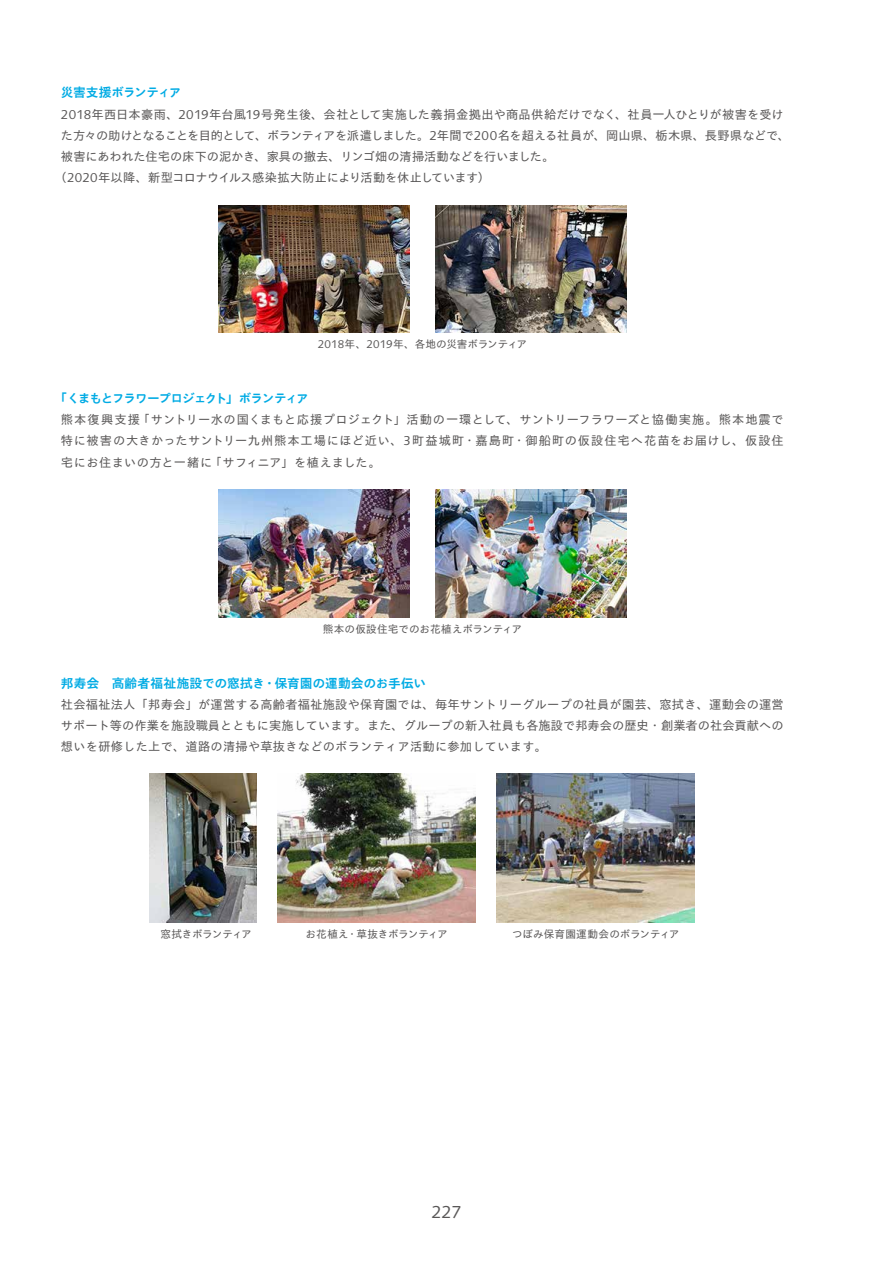
<style>
.page{position:relative;width:893px;height:1263px;background:#fff}
.page>*{position:absolute;margin:0;border:0;box-sizing:border-box;transform-origin:0 0}
.t1{font:16.5px "Suntory Gothic";color:#595757}
.t2{font:700 12.75px "Suntory Gothic";color:#00abe4}
.t3{font:700 12.75px "Suntory Gothic";letter-spacing:-.105em;color:#00abe4}
.t4{font:700 12.75px "Suntory Gothic";letter-spacing:-.035em;color:#00abe4}
.t5{font:12.15px/21.3px "Suntory Gothic";letter-spacing:.01em;color:#595757;text-align:justify}
.t6{font:12.15px "Suntory Gothic";letter-spacing:-.02em;color:#595757}
.t7{font:10.65px "Suntory Gothic";letter-spacing:-.015em;color:#595757}
.t8{font:10.65px "Suntory Gothic";letter-spacing:-.04em;color:#595757}
</style>
<div class="page">
<img style="left:218px;top:205px;width:192px;height:128px">
<img style="left:435px;top:205px;width:191px;height:128px">
<img style="left:218px;top:489px;width:192px;height:128px">
<img style="left:435px;top:489px;width:191px;height:128px">
<img style="left:150px;top:774px;width:106px;height:149px">
<img style="left:278px;top:774px;width:198px;height:149px">
<img style="left:497px;top:774px;width:198px;height:148px">
<p class="t4" style="left:61px;top:85px;width:122px">災害支援ボランティア</p>
<p class="t5" style="left:61px;top:104px;width:724px">2018年西日本豪雨、2019年台風19号発生後、会社として実施した義捐金拠出や商品供給だけでなく、社員一人ひとりが被害を受け</p>
<p class="t6" style="left:61px;top:129px;width:730px">た方々の助けとなることを目的として、ボランティアを派遣しました。2年間で200名を超える社員が、岡山県、栃木県、長野県などで、</p>
<p class="t5" style="left:61px;top:147px;width:495px">被害にあわれた住宅の床下の泥かき、家具の撤去、リンゴ畑の清掃活動などを行いました。</p>
<p class="t6" style="left:55px;top:172px;width:436px">（2020年以降、新型コロナウイルス感染拡大防止により活動を休止しています）</p>
<p class="t7" style="left:318px;top:339px;width:211px">2018年、2019年、各地の災害ボランティア</p>
<p class="t3" style="left:55px;top:392px;width:256px">「くまもとフラワープロジェクト」ボランティア</p>
<p class="t5" style="left:61px;top:410px;width:724px">熊本復興支援「サントリー水の国くまもと応援プロジェクト」活動の一環として、サントリーフラワーズと協働実施。熊本地震で特に被害の大きかったサントリー九州熊本工場にほど近い、3町益城町・嘉島町・御船町の仮設住宅へ花苗をお届けし、仮設住宅にお住まいの方と一緒に「サフィニア」を植えました。</p>
<p class="t7" style="left:323px;top:623px;width:201px">熊本の仮設住宅でのお花植えボランティア</p>
<p class="t2" style="left:61px;top:676px;width:367px">邦寿会　高齢者福祉施設での窓拭き・保育園の運動会のお手伝い</p>
<p class="t5" style="left:61px;top:694px;width:724px">社会福祉法人「邦寿会」が運営する高齢者福祉施設や保育園では、毎年サントリーグループの社員が園芸、窓拭き、運動会の運営サポート等の作業を施設職員とともに実施しています。また、グループの新入社員も各施設で邦寿会の歴史・創業者の社会貢献への想いを研修した上で、道路の清掃や草抜きなどのボランティア活動に参加しています。</p>
<p class="t8" style="left:161px;top:929px;width:93px">窓拭きボランティア</p>
<p class="t7" style="left:306px;top:929px;width:144px">お花植え・草抜きボランティア</p>
<p class="t7" style="left:512px;top:929px;width:169px">つぼみ保育園運動会のボランティア</p>
<h1 class="t1" style="left:431px;top:1204px;width:32px">227</h1>
</div>
